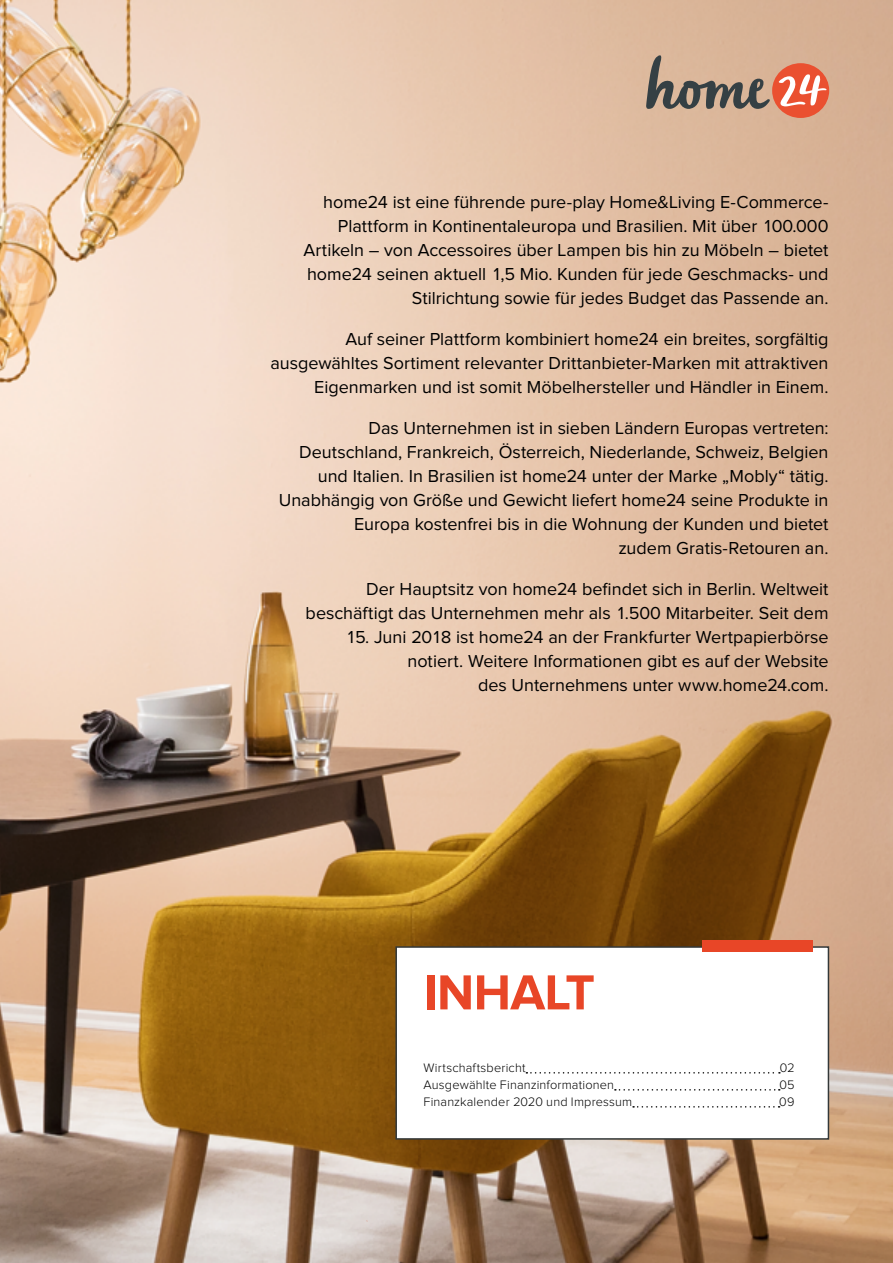
<style>
.page{position:relative;width:893px;height:1263px;background:#fff}
.page>*{position:absolute;margin:0;border:0;box-sizing:border-box;transform-origin:0 0}
.t1{font:700 51px "Proxima Nova";letter-spacing:-.01em;color:#e84627}
.t2{font:18px/24px "Proxima Nova";color:#000;text-align:right}
.t3{font:300 12.75px "Proxima Nova";letter-spacing:.01em;color:#000}
</style>
<div class="page">
<img style="left:0;top:0;width:893px;height:1263px">
<div style="left:772px;top:63px;width:57px;height:55px;background:#ea5030;border-radius:50%"></div>
<svg style="left:778px;top:73px;width:49px;height:33px"></svg>
<svg style="left:646px;top:55px;width:124px;height:55px;background:#a6917e"></svg>
<div style="left:395px;top:946px;width:434px;height:194px;background:#fff;border:2px solid #333839"></div>
<div style="left:702px;top:941px;width:111px;height:11px;background:#e84627"></div>
<svg style="left:526px;top:1072px;width:254px;height:1px"></svg>
<svg style="left:615px;top:1089px;width:165px;height:1px"></svg>
<svg style="left:633px;top:1106px;width:146px;height:1px"></svg>
<p class="t2" style="left:303px;top:190px;width:527px">home24 ist eine führende pure-play Home&amp;Living E-Commerce-Plattform in Kontinentaleuropa und Brasilien. Mit über 100.000<br>Artikeln – von Accessoires über Lampen bis hin zu Möbeln – bietet home24 seinen aktuell 1,5 Mio. Kunden für jede Geschmacks- und Stilrichtung sowie für jedes Budget das Passende an.</p>
<p class="t2" style="left:270px;top:327px;width:560px">Auf seiner Plattform kombiniert home24 ein breites, sorgfältig ausgewähltes Sortiment relevanter Drittanbieter-Marken mit attraktiven<br>Eigenmarken und ist somit Möbelhersteller und Händler in Einem.</p>
<p class="t2" style="left:279px;top:416px;width:551px">Das Unternehmen ist in sieben Ländern Europas vertreten:<br>Deutschland, Frankreich, Österreich, Niederlande, Schweiz, Belgien und Italien. In Brasilien ist home24 unter der Marke „Mobly“ tätig.<br>Unabhängig von Größe und Gewicht liefert home24 seine Produkte in Europa kostenfrei bis in die Wohnung der Kunden und bietet<br>zudem Gratis-Retouren an.</p>
<p class="t2" style="left:306px;top:577px;width:524px">Der Hauptsitz von home24 befindet sich in Berlin. Weltweit beschäftigt das Unternehmen mehr als 1.500 Mitarbeiter. Seit dem</p>
<p class="t2" style="left:346px;top:625px;width:484px">15. Juni 2018 ist home24 an der Frankfurter Wertpapierbörse notiert. Weitere Informationen gibt es auf der Website<br>des Unternehmens unter www.home24.com.</p>
<h1 class="t1" style="left:423px;top:969px;width:173px">INHALT</h1>
<p class="t3" style="left:423px;top:1061px;width:104px">Wirtschaftsbericht</p>
<p class="t3" style="left:780px;top:1061px;width:16px">02</p>
<p class="t3" style="left:423px;top:1078px;width:192px">Ausgewählte Finanzinformationen</p>
<p class="t3" style="left:779px;top:1078px;width:17px">05</p>
<p class="t3" style="left:423px;top:1095px;width:210px">Finanzkalender 2020 und Impressum</p>
<p class="t3" style="left:779px;top:1095px;width:17px">09</p>
</div>
